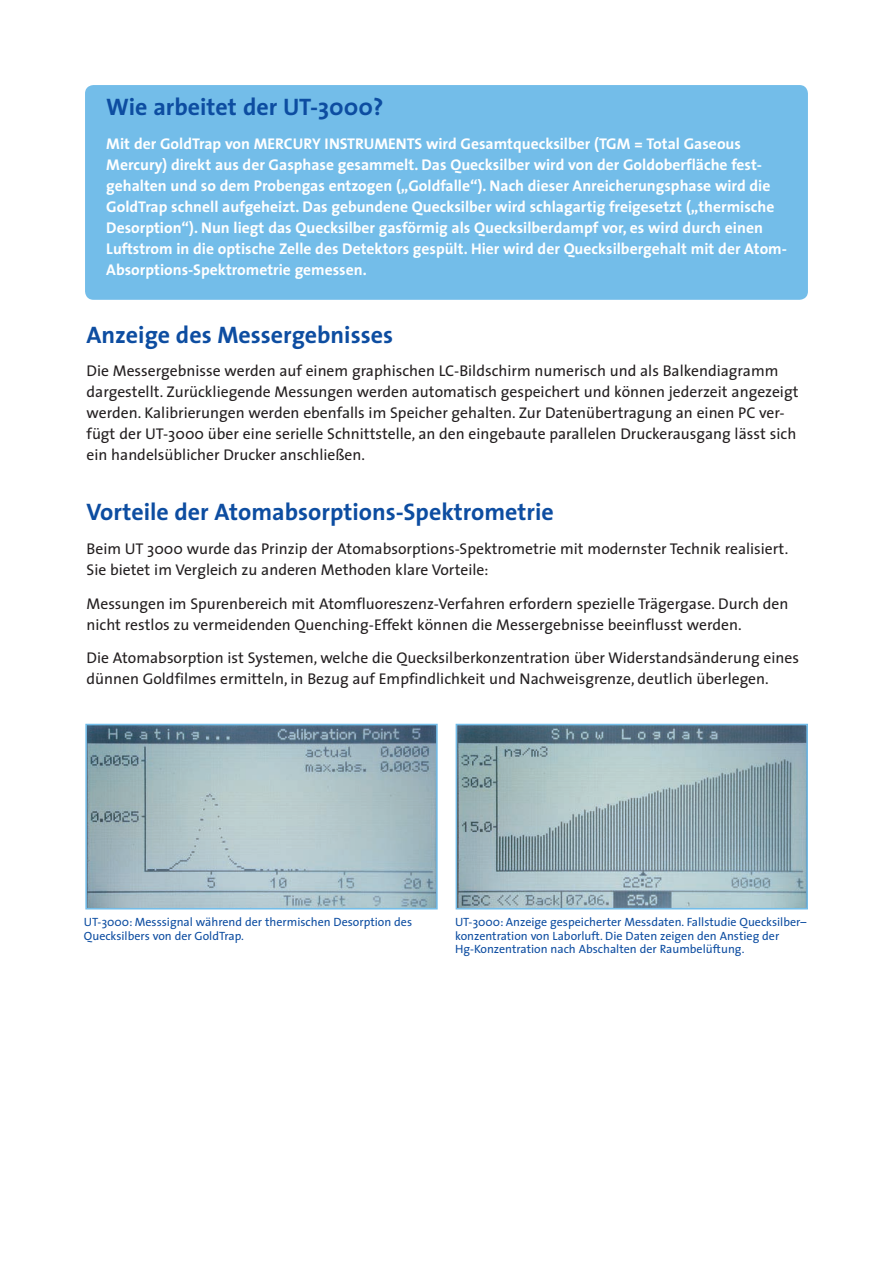
<style>
.page{position:relative;width:893px;height:1263px;background:#fff}
.page>*{position:absolute;margin:0;border:0;box-sizing:border-box;transform-origin:0 0}
.t1{font:700 24px "The Sans";color:#0d4da1}
.t2{font:15.6px/21px "The Sans";color:#231f20}
.t3{font:700 15.6px/21px "The Sans";color:#fff}
.t4{font:12px/13.5px "The Sans";color:#0d4da1}
</style>
<div class="page">
<div style="left:85px;top:85px;width:723px;height:215px;background:#73bde9;border-radius:9px"></div>
<img style="left:88px;top:727px;width:347px;height:179px">
<div style="left:85px;top:724px;width:353px;height:185px;border:2px solid #73bde9"></div>
<img style="left:459px;top:727px;width:346px;height:179px">
<div style="left:456px;top:724px;width:352px;height:185px;border:2px solid #73bde9"></div>
<h1 class="t1" style="left:106px;top:87px;width:279px">Wie arbeitet der UT-3000?</h1>
<p class="t3" style="left:106px;top:133px;width:682px">Mit der GoldTrap von MERCURY INSTRUMENTS wird Gesamtquecksilber (TGM = Total Gaseous Mercury) direkt aus der Gasphase gesammelt. Das Quecksilber wird von der Goldoberfläche fest&shy;gehalten und so dem Probengas entzogen („Goldfalle“). Nach dieser Anreicherungsphase wird die GoldTrap schnell aufgeheizt. Das gebundene Quecksilber wird schlagartig freigesetzt („thermische Desorption“). Nun liegt das Quecksilber gasförmig als Quecksilberdampf vor, es wird durch einen Luftstrom in die optische Zelle des Detektors gespült. Hier wird der Quecksilbergehalt mit der Atom-Absorptions-Spektrometrie gemessen.</p>
<h1 class="t1" style="left:87px;top:314px;width:308px">Anzeige des Messergebnisses</h1>
<p class="t2" style="left:87px;top:360px;width:713px">Die Messergebnisse werden auf einem graphischen LC-Bildschirm numerisch und als Balkendiagramm dargestellt. Zurückliegende Messungen werden automatisch gespeichert und können jederzeit angezeigt werden. Kalibrierungen werden ebenfalls im Speicher gehalten. Zur Datenübertragung an einen PC ver&shy;fügt der UT-3000 über eine serielle Schnittstelle, an den eingebaute parallelen Druckerausgang lässt sich ein handelsüblicher Drucker anschließen.</p>
<h1 class="t1" style="left:87px;top:492px;width:469px">Vorteile der Atomabsorptions-Spektrometrie</h1>
<p class="t2" style="left:87px;top:537px;width:703px">Beim UT 3000 wurde das Prinzip der Atomabsorptions-Spektrometrie mit modernster Technik realisiert.<br>Sie bietet im Vergleich zu anderen Methoden klare Vorteile:</p>
<p class="t2" style="left:87px;top:592px;width:703px">Messungen im Spurenbereich mit Atomfluoreszenz-Verfahren erfordern spezielle Trägergase. Durch den nicht restlos zu vermeidenden Quenching-Effekt können die Messergebnisse beeinflusst werden.</p>
<p class="t2" style="left:87px;top:647px;width:714px">Die Atomabsorption ist Systemen, welche die Quecksilberkonzentration über Widerstandsänderung eines dünnen Goldfilmes ermitteln, in Bezug auf Empfindlichkeit und Nachweisgrenze, deutlich überlegen.</p>
<p class="t4" style="left:84px;top:915px;width:330px">UT-3000: Messsignal während der thermischen Desorption des<br>Quecksilbers von der GoldTrap.</p>
<p class="t4" style="left:455px;top:915px;width:353px">UT-3000: Anzeige gespeicherter Messdaten. Fallstudie Quecksilber– konzentration von Laborluft. Die Daten zeigen den Anstieg der<br>Hg-Konzentration nach Abschalten der Raumbelüftung.</p>
</div>
